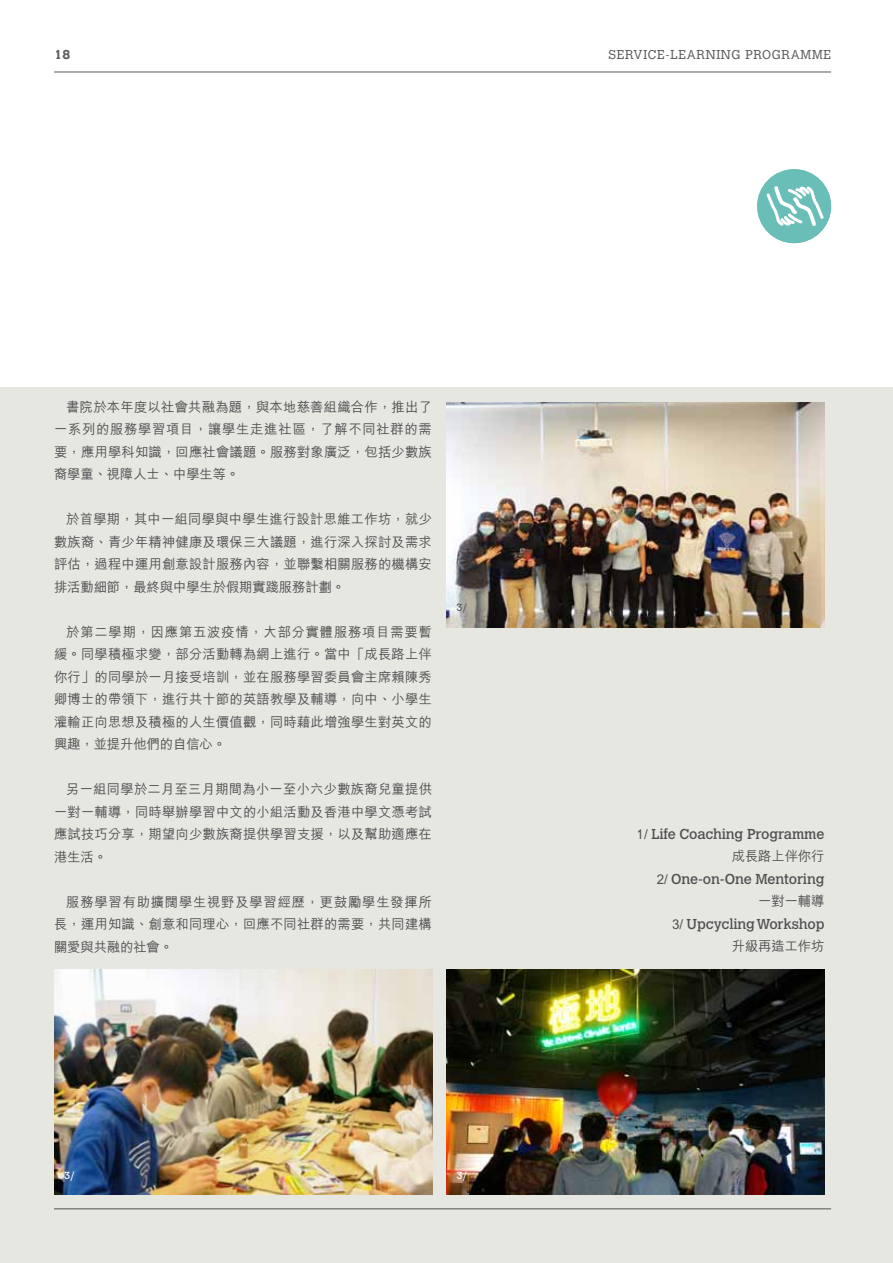
<style>
.page{position:relative;width:893px;height:1263px;background:#fff}
.page>*{position:absolute;margin:0;border:0;box-sizing:border-box;transform-origin:0 0}
.t1{font:14.25px "Calvert";letter-spacing:-.01em;color:#58595b}
.t2{font:500 13.5px/22.5px "M Hei HK";letter-spacing:.01em;color:#58595b;text-align:justify}
.t3{font:500 13.5px "M Hei HK";letter-spacing:-.01em;color:#58595b}
.t4{font:300 12.75px "Calvert MT Std";letter-spacing:.05em;color:#58595b}
.t5{font:700 12.75px "Calvert";color:#58595b}
.t6{font:10.2px "Calvert";color:#fff}
.t7{font:10.2px "Calvert";color:#58595b}
.s1{font-family:"M Hei HK";font-weight:500;font-size:13.5px}
</style>
<div class="page">
<div style="left:0;top:387px;width:893px;height:876px;background:#e7e7e2"></div>
<hr style="left:54px;top:72px;width:777px;height:1px;background:#58595b">
<hr style="left:54px;top:1208px;width:777px;height:1px;background:#58595b">
<img style="left:446px;top:969px;width:378px;height:225px">
<img style="left:54px;top:969px;width:378px;height:225px">
<div style="left:757px;top:169px;width:74px;height:74px;background:#6abeb8;border-radius:50%"></div>
<svg style="left:765px;top:184px;width:60px;height:47px"></svg>
<img style="left:446px;top:402px;width:378px;height:225px">
<p class="t5" style="left:54px;top:47px;width:18px">18</p>
<p class="t4" style="left:609px;top:47px;width:224px">SERVICE-LEARNING PROGRAMME</p>
<p class="t2" style="left:54px;top:394px;width:380px;text-indent:12px">書院於本年度以社會共融為題，與本地慈善組織合作，推出了一系列的服務學習項目，讓學生走進社區，了解不同社群的需要，應用學科知識，回應社會議題。服務對象廣泛，包括少數族裔學童、視障人士、中學生等。</p>
<p class="t2" style="left:54px;top:507px;width:380px;text-indent:12px">於首學期，其中一組同學與中學生進行設計思維工作坊，就少數族裔、青少年精神健康及環保三大議題，進行深入探討及需求評估，過程中運用創意設計服務內容，並聯繫相關服務的機構安排活動細節，最終與中學生於假期實踐服務計劃。</p>
<p class="t2" style="left:54px;top:619px;width:379px;text-indent:12px">於第二學期，因應第五波疫情，大部分實體服務項目需要暫緩。同學積極求變，部分活動轉為網上進行。當中「成長路上伴你行」的同學於一月接受培訓，並在服務學習委員會主席賴陳秀卿博士的帶領下，進行共十節的英語教學及輔導，向中、小學生灌輸正向思想及積極的人生價值觀，同時藉此增強學生對英文的興趣，並提升他們的自信心。</p>
<p class="t2" style="left:54px;top:777px;width:380px;text-indent:12px">另一組同學於二月至三月期間為小一至小六少數族裔兒童提供一對一輔導，同時舉辦學習中文的小組活動及香港中學文憑考試應試技巧分享，期望向少數族裔提供學習支援，以及幫助適應在港生活。</p>
<p class="t2" style="left:54px;top:889px;width:379px;text-indent:12px">服務學習有助擴闊學生視野及學習經歷，更鼓勵學生發揮所長，運用知識、創意和同理心，回應不同社群的需要，共同建構關愛與共融的社會。</p>
<p class="t7" style="left:457px;top:602px;width:12px">3/</p>
<p class="t6" style="left:64px;top:1169px;width:12px">3/</p>
<p class="t6" style="left:457px;top:1169px;width:12px">3/</p>
<p class="t1" style="left:637px;top:825px;width:189px"><span class="s1">1/</span> Life Coaching Programme</p>
<p class="t3" style="left:732px;top:846px;width:94px">成長路上伴你行</p>
<p class="t1" style="left:657px;top:870px;width:169px"><span class="s1">2/</span> One-on-One Mentoring</p>
<p class="t2" style="left:758px;top:889px;width:68px">一對一輔導</p>
<p class="t1" style="left:672px;top:915px;width:154px"><span class="s1">3/</span> Upcycling Workshop</p>
<p class="t3" style="left:732px;top:936px;width:94px">升級再造工作坊</p>
</div>
